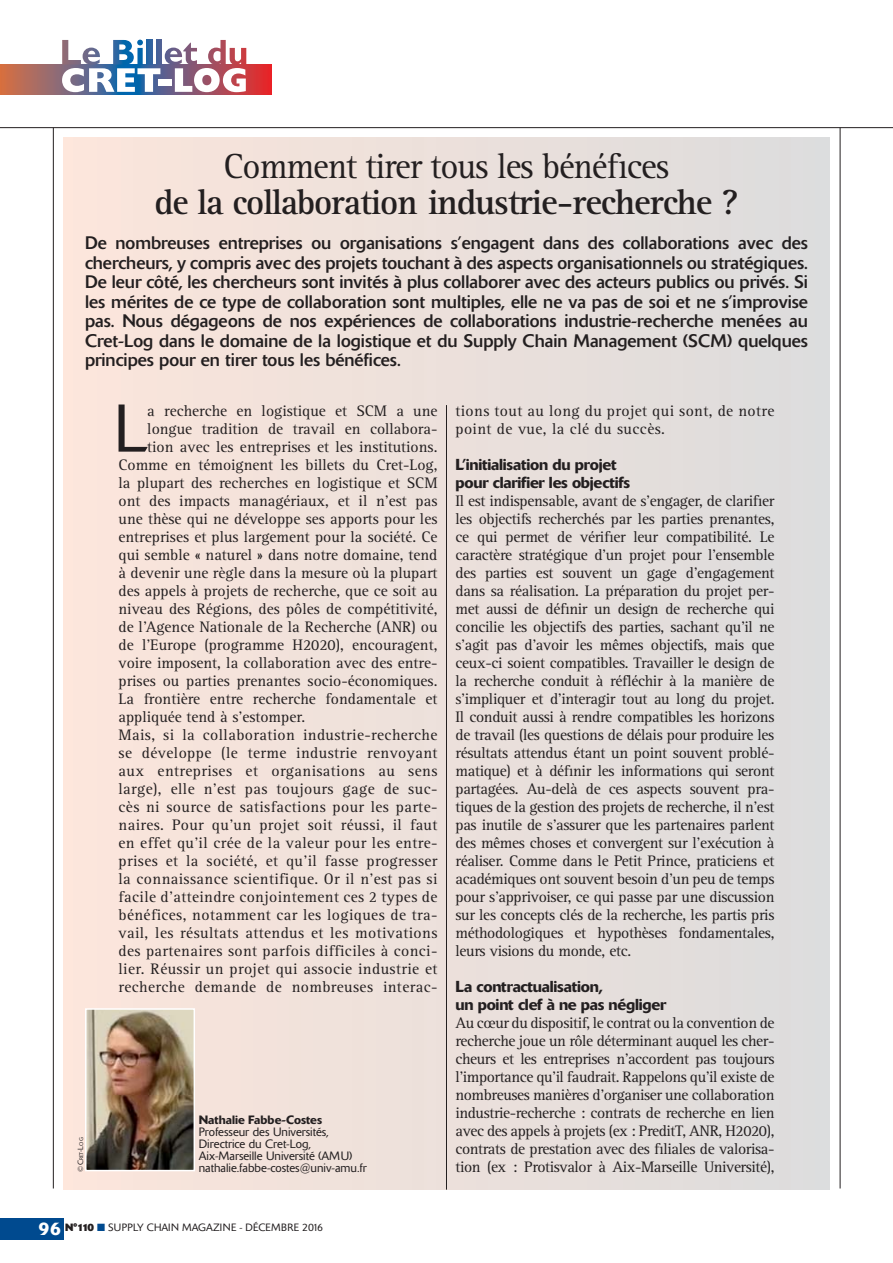
<style>
.page{position:relative;width:893px;height:1263px;background:#fff}
.page>*{position:absolute;margin:0;border:0;box-sizing:border-box;transform-origin:0 0}
.t1{font:300 66.75px "Delta";color:#231f20}
.t2{font:700 36px "Rotis Serif";letter-spacing:-.03em;color:#231f20}
.t3{font:36px "Rotis Serif";letter-spacing:-.03em;color:#231f20}
.t4{font:18px/19.5px "Delta";color:#231f20;text-align:justify}
.t5{font:15.75px/18px "Rotis Serif";color:#231f20;text-align:justify}
.t6{font:15.75px/18px "Rotis Serif";letter-spacing:.025em;color:#231f20}
.t7{font:500 15.75px/18px "Delta";letter-spacing:-.015em;color:#231f20}
.t8{font:300 12px/12px "Delta";color:#231f20}
.t9{font:500 12px "Delta";color:#231f20}
.t10{font:300 10.5px "Delta";letter-spacing:.02em;color:#231f20}
.t11{font:300 7.5px "Delta";color:#231f20}
.t12{font:300 5.25px "Delta";color:#231f20}
.s1{font-size:7.5px}
.s2{font-weight:500;font-size:18px;color:#fff}
.s3{font-weight:700}
.s4{color:#004a8f}
</style>
<div class="page">
<div style="left:0;top:1218px;width:64px;height:22px;background:#004a8f"></div>
<hr style="left:53px;top:128px;width:1px;height:1061px;background:#231f20">
<hr style="left:840px;top:128px;width:1px;height:1061px;background:#231f20">
<hr style="left:0;top:127px;width:893px;height:1px;background:#231f20">
<svg style="left:0;top:64px;width:272px;height:30px;background:#b25a57"></svg>
<svg style="left:62px;top:40px;width:184px;height:52px"></svg>
<div style="left:64px;top:137px;width:765px;height:1053px;background:linear-gradient(to right,#fce5db,#dcdcdc)"></div>
<img style="left:88px;top:1011px;width:104px;height:157px">
<div style="left:85px;top:1008px;width:110px;height:163px;border:2px solid #fff"></div>
<hr style="left:446px;top:405px;width:1px;height:785px;background:#231f20">
<h2 class="t3" style="left:224px;top:153px;width:447px">Comment tirer tous les bénéfices</h2>
<h2 class="t2" style="left:155px;top:189px;width:585px">de la collaboration industrie-recherche ?</h2>
<p class="t4" style="left:85px;top:235px;width:724px">De nombreuses entreprises ou organisations s’engagent dans des collaborations avec des chercheurs, y compris avec des projets touchant à des aspects organisationnels ou stratégiques.<br>De leur côté, les chercheurs sont invités à plus collaborer avec des acteurs publics ou privés. Si les mérites de ce type de collaboration sont multiples, elle ne va pas de soi et ne s’improvise pas. Nous dégageons de nos expériences de collaborations industrie-recherche menées au Cret-Log dans le domaine de la logistique et du Supply Chain Management (SCM) quelques principes pour en tirer tous les bénéfices.</p>
<h1 class="t1" style="left:114px;top:404px;width:35px">L</h1>
<p class="t5" style="left:147px;top:403px;width:292px">a recherche en logistique et SCM a une</p>
<p class="t5" style="left:147px;top:421px;width:292px">longue tradition de travail en collabora-</p>
<p class="t5" style="left:147px;top:439px;width:292px">tion avec les entreprises et les institutions.</p>
<p class="t5" style="left:119px;top:457px;width:320px">Comme en témoignent les billets du Cret-Log,</p>
<p class="t5" style="left:119px;top:475px;width:320px">la plupart des recherches en logistique et SCM</p>
<p class="t5" style="left:119px;top:493px;width:320px">ont des impacts managériaux, et il n’est pas</p>
<p class="t5" style="left:119px;top:511px;width:320px">une thèse qui ne développe ses apports pour les</p>
<p class="t5" style="left:119px;top:529px;width:320px">entreprises et plus largement pour la société. Ce</p>
<p class="t5" style="left:119px;top:547px;width:320px">qui semble « naturel » dans notre domaine, tend</p>
<p class="t5" style="left:119px;top:565px;width:320px">à devenir une règle dans la mesure où la plupart</p>
<p class="t5" style="left:119px;top:583px;width:320px">des appels à projets de recherche, que ce soit au</p>
<p class="t5" style="left:119px;top:601px;width:320px">niveau des Régions, des pôles de compétitivité,</p>
<p class="t5" style="left:119px;top:619px;width:320px">de l’Agence Nationale de la Recherche (ANR) ou</p>
<p class="t5" style="left:119px;top:637px;width:320px">de l’Europe (programme H2020), encouragent,</p>
<p class="t5" style="left:119px;top:655px;width:320px">voire imposent, la collaboration avec des entre-</p>
<p class="t5" style="left:119px;top:673px;width:320px">prises ou parties prenantes socio-économiques.</p>
<p class="t5" style="left:119px;top:691px;width:320px">La frontière entre recherche fondamentale et</p>
<p class="t5" style="left:119px;top:709px;width:188px">appliquée tend à s’estomper.</p>
<p class="t6" style="left:119px;top:727px;width:320px">Mais, si la collaboration industrie-recherche</p>
<p class="t6" style="left:119px;top:745px;width:320px">se développe (le terme industrie renvoyant</p>
<p class="t6" style="left:119px;top:763px;width:320px">aux entreprises et organisations au sens</p>
<p class="t6" style="left:119px;top:781px;width:320px">large), elle n’est pas toujours gage de suc-</p>
<p class="t6" style="left:119px;top:799px;width:320px">cès ni source de satisfactions pour les parte-</p>
<p class="t6" style="left:119px;top:817px;width:320px">naires. Pour qu’un projet soit réussi, il faut</p>
<p class="t6" style="left:119px;top:835px;width:320px">en effet qu’il crée de la valeur pour les entre-</p>
<p class="t6" style="left:119px;top:853px;width:320px">prises et la société, et qu’il fasse progresser</p>
<p class="t6" style="left:119px;top:871px;width:320px">la connaissance scientifique. Or il n’est pas si</p>
<p class="t6" style="left:119px;top:889px;width:320px">facile d’atteindre conjointement ces 2 types de</p>
<p class="t6" style="left:119px;top:907px;width:320px">bénéfices, notamment car les logiques de tra-</p>
<p class="t6" style="left:119px;top:925px;width:320px">vail, les résultats attendus et les motivations</p>
<p class="t6" style="left:119px;top:943px;width:320px">des partenaires sont parfois difficiles à conci-</p>
<p class="t6" style="left:119px;top:961px;width:320px">lier. Réussir un projet qui associe industrie et</p>
<p class="t6" style="left:119px;top:979px;width:320px">recherche demande de nombreuses interac-</p>
<p class="t9" style="left:199px;top:1115px;width:125px">Nathalie Fabbe-Costes</p>
<p class="t8" style="left:199px;top:1127px;width:155px">Professeur des Universités,<br>Directrice du Cret-Log,<br>Aix-Marseille Université (AMU)</p>
<p class="t12" style="left:80px;top:1160px;width:24px;rotate:-90deg">RET<span class="s1">-L</span>OG</p>
<p class="t11" style="left:78px;top:1172px;width:13px;rotate:-90deg">©C</p>
<p class="t8" style="left:199px;top:1163px;width:169px">nathalie.fabbe-costes@univ-amu.fr</p>
<p class="t6" style="left:455px;top:403px;width:320px">tions tout au long du projet qui sont, de notre point de vue, la clé du succès.</p>
<p class="t7" style="left:455px;top:457px;width:176px">L’initialisation du projet pour clarifier les objectifs</p>
<p class="t5" style="left:455px;top:493px;width:320px">Il est indispensable, avant de s’engager, de clarifier les objectifs recherchés par les parties prenantes, ce qui permet de vérifier leur compatibilité. Le caractère stratégique d’un projet pour l’ensemble des parties est souvent un gage d’engagement dans sa réalisation. La préparation du projet per&shy;met aussi de définir un design de recherche qui concilie les objectifs des parties, sachant qu’il ne s’agit pas d’avoir les mêmes objectifs, mais que ceux-ci soient compatibles. Travailler le design de la recherche conduit à réfléchir à la manière de s’impliquer et d’interagir tout au long du projet.<br>Il conduit aussi à rendre compatibles les horizons de travail (les questions de délais pour produire les résultats attendus étant un point souvent problé&shy;matique) et à définir les informations qui seront partagées. Au-delà de ces aspects souvent pra&shy;tiques de la gestion des projets de recherche, il n’est pas inutile de s’assurer que les partenaires parlent des mêmes choses et convergent sur l’exécution à réaliser. Comme dans le Petit Prince, praticiens et académiques ont souvent besoin d’un peu de temps pour s’apprivoiser, ce qui passe par une discussion sur les concepts clés de la recherche, les partis pris méthodologiques et hypothèses fondamentales, leurs visions du monde, etc.</p>
<p class="t7" style="left:455px;top:979px;width:212px">La contractualisation,<br>un point clef à ne pas négliger</p>
<p class="t5" style="left:455px;top:1015px;width:320px">Au cœur du dispositif, le contrat ou la convention de recherche joue un rôle déterminant auquel les cher&shy;cheurs et les entreprises n’accordent pas toujours l’importance qu’il faudrait. Rappelons qu’il existe de nombreuses manières d’organiser une collaboration industrie-recherche : contrats de recherche en lien avec des appels à projets (ex : PreditT, ANR, H2020), contrats de prestation avec des filiales de valorisa&shy;tion (ex : Protisvalor à Aix-Marseille Université),</p>
<p class="t10" style="left:39px;top:1224px;width:286px"><span class="s2">96</span> <span class="s3">N°110</span> <span class="s4">■</span> SUPPLY CHAIN MAGAZINE - DÉCEMBRE 2016</p>
</div>
